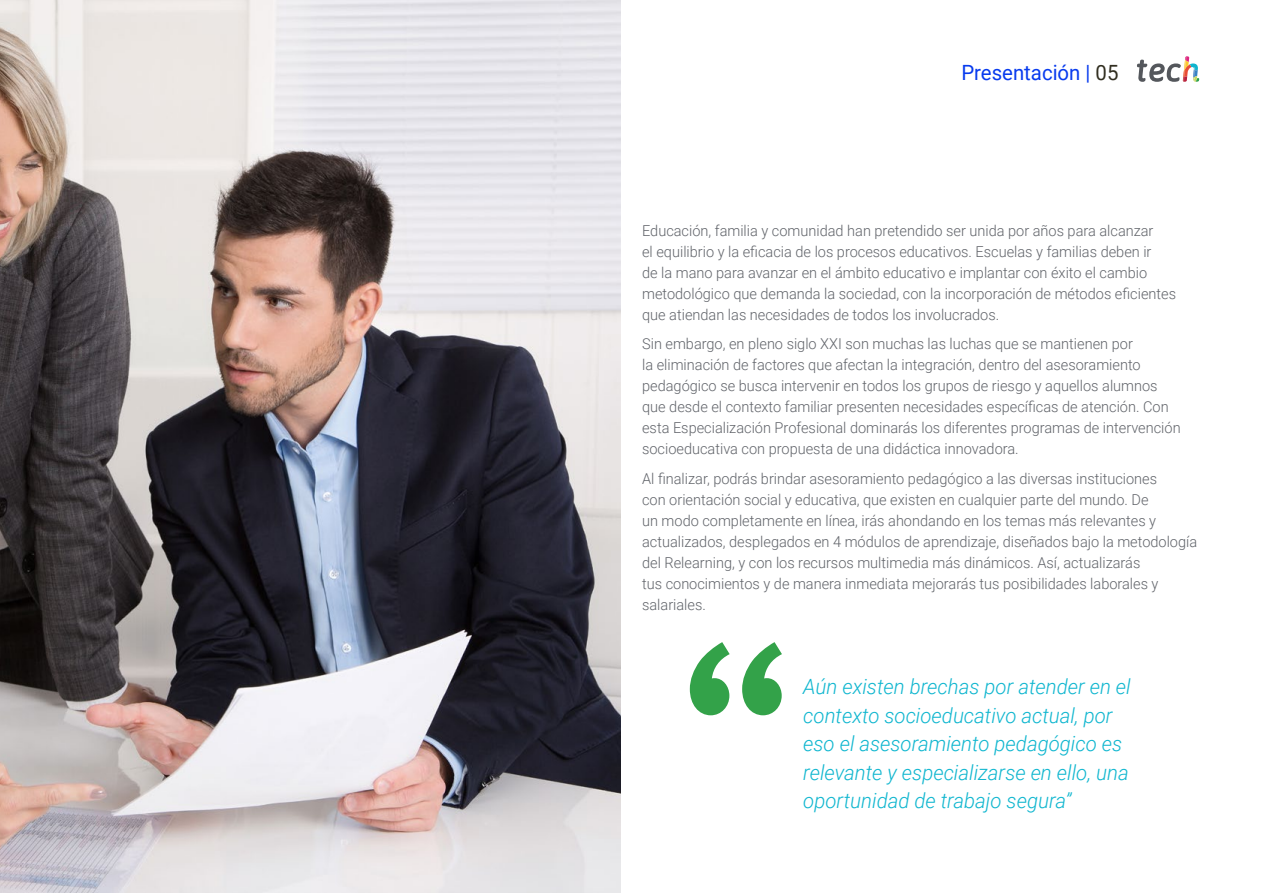
<style>
.page{position:relative;width:1263px;height:893px;background:#fff}
.page>*{position:absolute;margin:0;border:0;box-sizing:border-box;transform-origin:0 0}
.t1{font:italic 300 21px/28.5px "Roboto";color:#0fb6cf}
.t2{font:21px "Roboto";color:#083bee}
.t3{font:300 15px/21px "Roboto";color:#61646a}
.s1{color:#312e20}
</style>
<div class="page">
<svg style="left:690px;top:642px;width:92px;height:73px"></svg>
<img style="left:0;top:0;width:621px;height:893px">
<svg style="left:1137px;top:56px;width:62px;height:26px"></svg>
<h1 class="t2" style="left:961px;top:57px;width:159px">Presentación | <span class="s1">05</span></h1>
<p class="t3" style="left:642px;top:219px;width:535px">Educación, familia y comunidad han pretendido ser unida por años para alcanzar<br>el equilibrio y la eficacia de los procesos educativos. Escuelas y familias deben ir<br>de la mano para avanzar en el ámbito educativo e implantar con éxito el cambio metodológico que demanda la sociedad, con la incorporación de métodos eficientes que atiendan las necesidades de todos los involucrados.</p>
<p class="t3" style="left:642px;top:333px;width:540px">Sin embargo, en pleno siglo XXI son muchas las luchas que se mantienen por<br>la eliminación de factores que afectan la integración, dentro del asesoramiento pedagógico se busca intervenir en todos los grupos de riesgo y aquellos alumnos que desde el contexto familiar presenten necesidades específicas de atención. Con esta Especialización Profesional dominarás los diferentes programas de intervención socioeducativa con propuesta de una didáctica innovadora.</p>
<p class="t3" style="left:642px;top:467px;width:557px">Al finalizar, podrás brindar asesoramiento pedagógico a las diversas instituciones<br>con orientación social y educativa, que existen en cualquier parte del mundo. De<br>un modo completamente en línea, irás ahondando en los temas más relevantes y actualizados, desplegados en 4 módulos de aprendizaje, diseñados bajo la metodología del Relearning, y con los recursos multimedia más dinámicos. Así, actualizarás<br>tus conocimientos y de manera inmediata mejorarás tus posibilidades laborales y salariales.</p>
<h1 class="t1" style="left:803px;top:672px;width:329px">Aún existen brechas por atender en el contexto socioeducativo actual, por eso el asesoramiento pedagógico es relevante y especializarse en ello, una oportunidad de trabajo segura”</h1>
</div>
